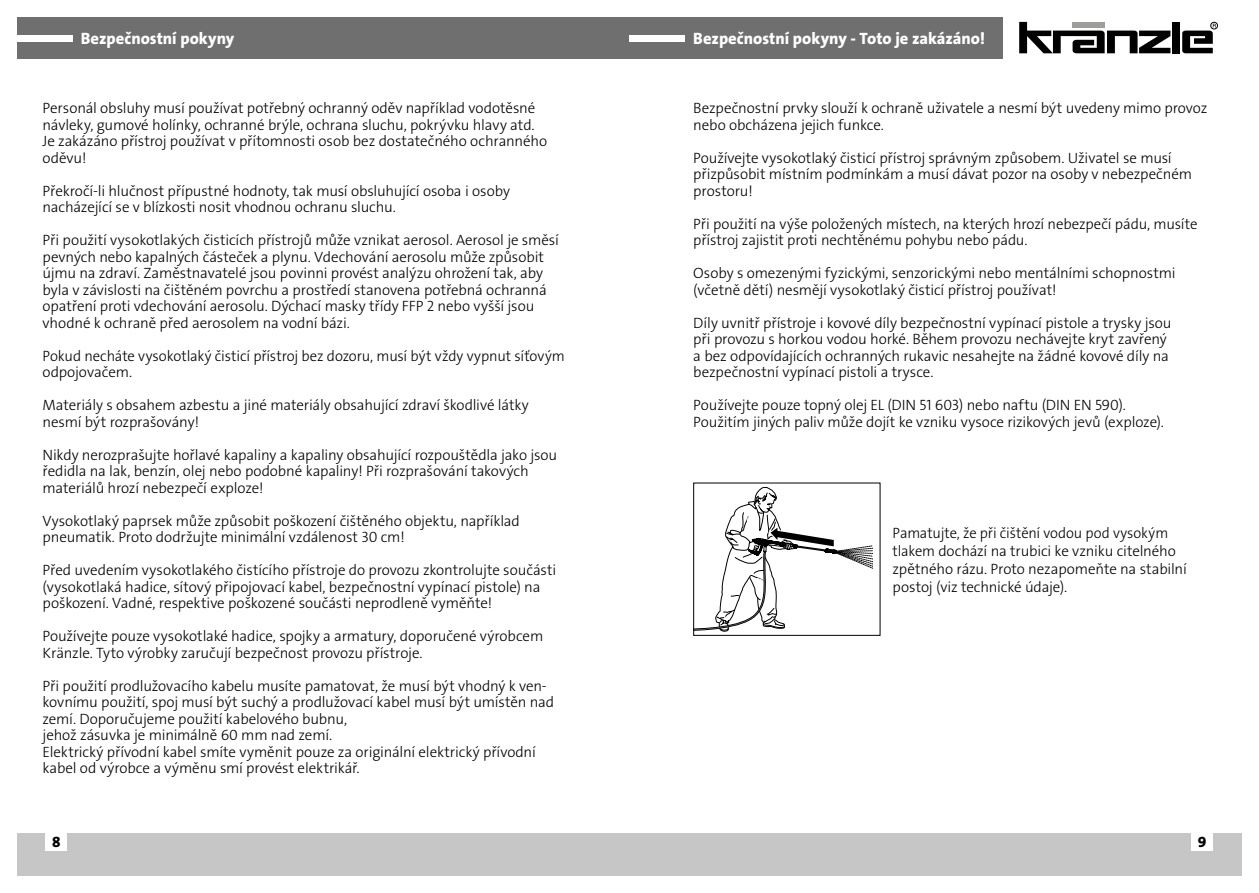
<style>
.page{position:relative;width:1259px;height:893px;background:#fff}
.page>*{position:absolute;margin:0;border:0;box-sizing:border-box;transform-origin:0 0}
.t1{font:16.5px "The Sans LP8 Ex Bld";color:#fff}
.t2{font:15px/16.5px "The Sans LP3 Lig";letter-spacing:-.01em;color:#000}
.t3{font:15px "The Sans LP8 Ex Bld";color:#000}
</style>
<div class="page">
<div style="left:629px;top:833px;width:613px;height:43px;background:#c6c6c6"></div>
<div style="left:17px;top:833px;width:612px;height:43px;background:#c6c6c6"></div>
<div style="left:1191px;top:833px;width:22px;height:18px;background:#fff"></div>
<div style="left:46px;top:833px;width:21px;height:18px;background:#fff"></div>
<div style="left:17px;top:17px;width:985px;height:41px;background:#706f6f"></div>
<div style="left:17px;top:35px;width:55px;height:6px;background:#fff"></div>
<div style="left:629px;top:35px;width:56px;height:6px;background:#fff"></div>
<svg style="left:1019px;top:22px;width:151px;height:31px"></svg>
<div style="left:1172px;top:22px;width:7px;height:31px;background:#000"></div>
<div style="left:1210px;top:22px;width:7px;height:7px;border:1px solid #000;border-radius:50%"></div>
<svg style="left:1182px;top:24px;width:34px;height:29px"></svg>
<svg style="left:695px;top:487px;width:178px;height:144px"></svg>
<div style="left:693px;top:483px;width:187px;height:153px;border:1px solid #000"></div>
<p class="t1" style="left:81px;top:28px;width:155px">Bezpečnostní pokyny</p>
<p class="t1" style="left:693px;top:28px;width:293px">Bezpečnostní pokyny - Toto je zakázáno!</p>
<p class="t2" style="left:43px;top:100px;width:506px">Personál obsluhy musí používat potřebný ochranný oděv například vodotěsné návleky, gumové holínky, ochranné brýle, ochrana sluchu, pokrývku hlavy atd.<br>Je zakázáno přístroj používat v přítomnosti osob bez dostatečného ochranného oděvu!</p>
<p class="t2" style="left:43px;top:182px;width:469px">Překročí-li hlučnost přípustné hodnoty, tak musí obsluhující osoba i osoby nacházející se v blízkosti nosit vhodnou ochranu sluchu.</p>
<p class="t2" style="left:43px;top:232px;width:518px">Při použití vysokotlakých čisticích přístrojů může vznikat aerosol. Aerosol je směsí pevných nebo kapalných částeček a plynu. Vdechování aerosolu může způsobit újmu na zdraví. Zaměstnavatelé jsou povinni provést analýzu ohrožení tak, aby byla v závislosti na čištěném povrchu a prostředí stanovena potřebná ochranná opatření proti vdechování aerosolu. Dýchací masky třídy FFP 2 nebo vyšší jsou vhodné k ochraně před aerosolem na vodní bázi.</p>
<p class="t2" style="left:43px;top:347px;width:524px">Pokud necháte vysokotlaký čisticí přístroj bez dozoru, musí být vždy vypnut síťovým odpojovačem.</p>
<p class="t2" style="left:43px;top:397px;width:488px">Materiály s obsahem azbestu a jiné materiály obsahující zdraví škodlivé látky nesmí být rozprašovány!</p>
<p class="t2" style="left:43px;top:446px;width:516px">Nikdy nerozprašujte hořlavé kapaliny a kapaliny obsahující rozpouštědla jako jsou ředidla na lak, benzín, olej nebo podobné kapaliny! Při rozprašování takových materiálů hrozí nebezpečí exploze!</p>
<p class="t2" style="left:43px;top:512px;width:479px">Vysokotlaký paprsek může způsobit poškození čištěného objektu, například pneumatik. Proto dodržujte minimální vzdálenost 30 cm!</p>
<p class="t2" style="left:43px;top:562px;width:515px">Před uvedením vysokotlakého čistícího přístroje do provozu zkontrolujte součásti (vysokotlaká hadice, sítový připojovací kabel, bezpečnostní vypínací pistole) na poškození. Vadné, respektive poškozené součásti neprodleně vyměňte!</p>
<p class="t2" style="left:43px;top:628px;width:502px">Používejte pouze vysokotlaké hadice, spojky a armatury, doporučené výrobcem<br>Kränzle. Tyto výrobky zaručují bezpečnost provozu přístroje.</p>
<p class="t2" style="left:43px;top:677px;width:513px">Při použití prodlužovacího kabelu musíte pamatovat, že musí být vhodný k ven&shy;kovnímu použití, spoj musí být suchý a prodlužovací kabel musí být umístěn nad zemí. Doporučujeme použití kabelového bubnu,<br>jehož zásuvka je minimálně 60 mm nad zemí.<br>Elektrický přívodní kabel smíte vyměnit pouze za originální elektrický přívodní kabel od výrobce a výměnu smí provést elektrikář.</p>
<p class="t2" style="left:693px;top:100px;width:515px">Bezpečnostní prvky slouží k ochraně uživatele a nesmí být uvedeny mimo provoz nebo obcházena jejich funkce.</p>
<p class="t2" style="left:693px;top:149px;width:500px">Používejte vysokotlaký čisticí přístroj správným způsobem. Uživatel se musí přizpůsobit místním podmínkám a musí dávat pozor na osoby v nebezpečném prostoru!</p>
<p class="t2" style="left:693px;top:215px;width:506px">Při použití na výše položených místech, na kterých hrozí nebezpečí pádu, musíte přístroj zajistit proti nechtěnému pohybu nebo pádu.</p>
<p class="t2" style="left:693px;top:265px;width:484px">Osoby s omezenými fyzickými, senzorickými nebo mentálními schopnostmi (včetně dětí) nesmějí vysokotlaký čisticí přístroj používat!</p>
<p class="t2" style="left:693px;top:314px;width:480px">Díly uvnitř přístroje i kovové díly bezpečnostní vypínací pistole a trysky jsou při provozu s horkou vodou horké. Během provozu nechávejte kryt zavřený a bez odpovídajících ochranných rukavic nesahejte na žádné kovové díly na bezpečnostní vypínací pistoli a trysce.</p>
<p class="t2" style="left:693px;top:397px;width:472px">Používejte pouze topný olej EL (DIN 51 603) nebo naftu (DIN EN 590).<br>Použitím jiných paliv může dojít ke vzniku vysoce rizikových jevů (exploze).</p>
<p class="t2" style="left:892px;top:524px;width:296px;line-height:18px">Pamatujte, že při čištění vodou pod vysokým tlakem dochází na trubici ke vzniku citelného zpětného rázu. Proto nezapomeňte na stabilní postoj (viz technické údaje).</p>
<p class="t3" style="left:52px;top:832px;width:10px">8</p>
<p class="t3" style="left:1198px;top:832px;width:10px">9</p>
</div>
